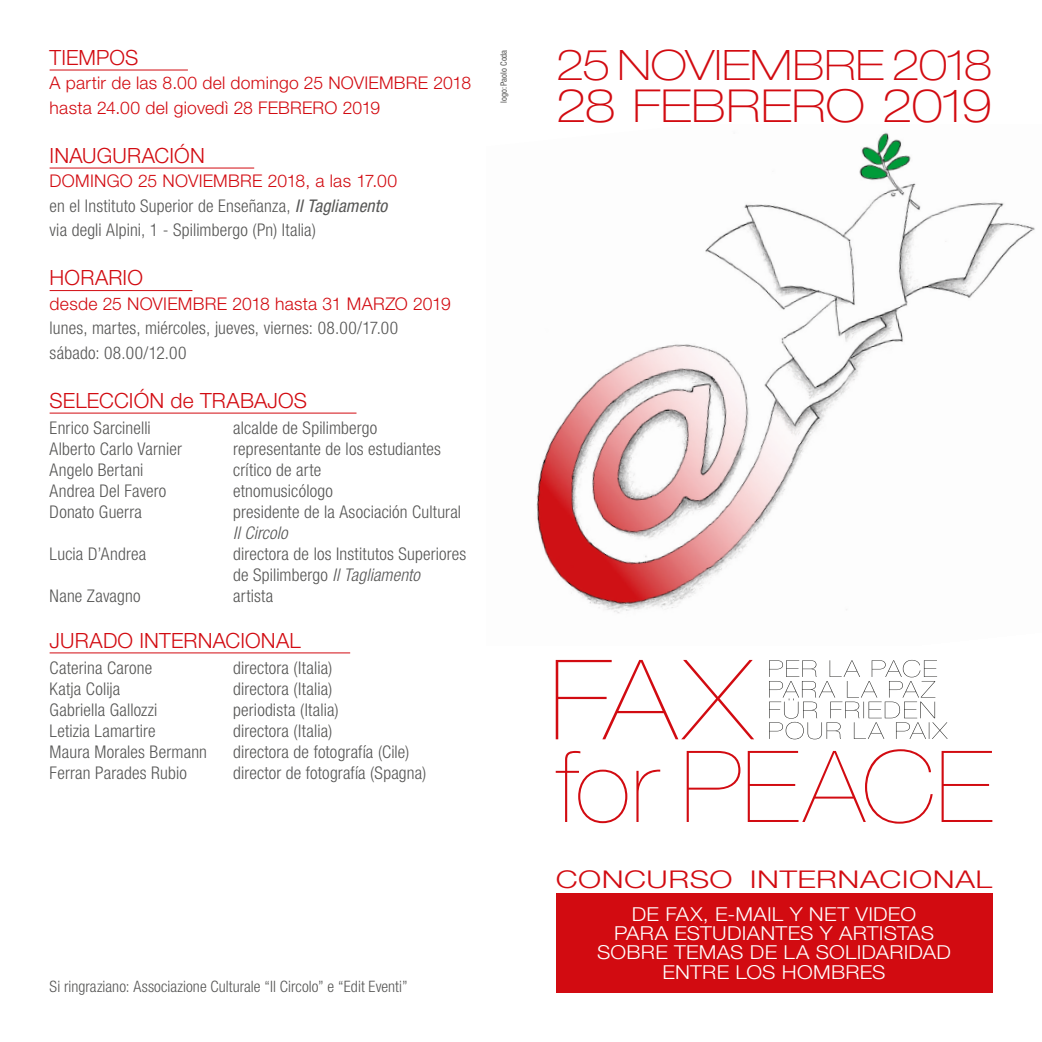
<style>
.page{position:relative;width:1042px;height:1042px;background:#fff}
.page>*{position:absolute;margin:0;border:0;box-sizing:border-box;transform-origin:0 0}
.t1{font:100 expanded 45.5px "Helvetica Neue LT Std";letter-spacing:-.005em;color:#d20b11;scale:1.05 1}
.t2{font:100 expanded 42px "Helvetica Neue LT Std";letter-spacing:-.005em;color:#d20b11;scale:1.05 1}
.t3{font:300 24.5px "Helvetica Neue LT Std";letter-spacing:.02em;color:#d20b11;scale:1.27 1}
.t4{font:300 21px "Helvetica Neue LT Std";letter-spacing:.01em;color:#d20b11}
.t5{font:300 19.25px/19.2px "Helvetica Neue LT Std";letter-spacing:.01em;color:#fff;text-align:center;scale:1.1 1}
.t6{font:300 condensed 17.5px/24.5px "Helvetica Neue LT Std";letter-spacing:.01em;color:#575756}
.t7{font:300 17.5px/24.5px "Helvetica Neue LT Std";letter-spacing:.015em;color:#d20b11}
.t8{font:italic 300 condensed 17.5px "Helvetica Neue LT Std";letter-spacing:.01em;color:#575756}
.t9{font:300 condensed 15.75px "Helvetica Neue LT Std";letter-spacing:.005em;color:#575756}
.t10{font:condensed 8.75px "Helvetica Neue LT Std";color:#575756}
.s1{font-stretch:normal;color:#d20b11}
.s2{font-weight:400;font-style:italic}
.s3{font-style:italic}
</style>
<div class="page">
<img style="left:536px;top:132px;width:499px;height:482px">
<svg style="left:769px;top:660px;width:178px;height:79px"></svg>
<svg style="left:556px;top:660px;width:198px;height:79px"></svg>
<svg style="left:556px;top:749px;width:436px;height:74px"></svg>
<div style="left:556px;top:893px;width:436px;height:99px;background:#d20b11"></div>
<hr style="left:50px;top:70px;width:138px;height:1px;background:#d20b11">
<hr style="left:50px;top:168px;width:204px;height:1px;background:#d20b11">
<hr style="left:50px;top:290px;width:142px;height:1px;background:#d20b11">
<hr style="left:50px;top:413px;width:306px;height:1px;background:#d20b11">
<hr style="left:50px;top:652px;width:300px;height:1px;background:#d20b11">
<p class="t4" style="left:50px;top:44px;width:90px">TIEMPOS</p>
<p class="t7" style="left:50px;top:70px;width:423px">A partir de las 8.00 del domingo 25 NOVIEMBRE 2018 hasta 24.00 del giovedì 28 FEBRERO 2019</p>
<p class="t4" style="left:50px;top:142px;width:157px">INAUGURACIÓN</p>
<p class="t6" style="left:50px;top:169px;width:349px"><span class="s1">DOMINGO 25 NOVIEMBRE 2018, a las 17.00 </span>en el Instituto Superior de Enseñanza, <span class="s2">Il Tagliamento </span>via degli Alpini, 1 - Spilimbergo (Pn) Italia)</p>
<p class="t4" style="left:50px;top:265px;width:95px">HORARIO</p>
<p class="t7" style="left:50px;top:291px;width:403px">desde 25 NOVIEMBRE 2018 hasta 31 MARZO 2019</p>
<p class="t6" style="left:50px;top:316px;width:350px">lunes, martes, miércoles, jueves, viernes: 08.00/17.00 sábado: 08.00/12.00</p>
<p class="t4" style="left:50px;top:387px;width:259px">SELECCIÓN de TRABAJOS</p>
<p class="t6" style="left:50px;top:415px;width:103px">Enrico Sarcinelli</p>
<p class="t6" style="left:233px;top:415px;width:146px">alcalde de Spilimbergo</p>
<p class="t6" style="left:50px;top:436px;width:134px">Alberto Carlo Varnier</p>
<p class="t6" style="left:233px;top:436px;width:209px">representante de los estudiantes</p>
<p class="t6" style="left:50px;top:457px;width:95px">Angelo Bertani</p>
<p class="t6" style="left:233px;top:457px;width:90px">crítico de arte</p>
<p class="t6" style="left:50px;top:478px;width:118px">Andrea Del Favero</p>
<p class="t6" style="left:233px;top:478px;width:101px">etnomusicólogo</p>
<p class="t6" style="left:50px;top:499px;width:94px">Donato Guerra</p>
<p class="t6" style="left:233px;top:499px;width:229px">presidente de la Asociación Cultural</p>
<p class="t8" style="left:233px;top:523px;width:56px">Il Circolo</p>
<p class="t6" style="left:50px;top:541px;width:98px">Lucia D’Andrea</p>
<p class="t6" style="left:233px;top:543px;width:235px;line-height:21px">directora de los Institutos Superiores de Spilimbergo <span class="s3">Il Tagliamento</span></p>
<p class="t6" style="left:50px;top:583px;width:92px">Nane Zavagno</p>
<p class="t6" style="left:233px;top:583px;width:42px">artista</p>
<p class="t4" style="left:50px;top:627px;width:253px">JURADO INTERNACIONAL</p>
<p class="t6" style="left:50px;top:655px;width:104px">Caterina Carone</p>
<p class="t6" style="left:233px;top:655px;width:101px">directora (Italia)</p>
<p class="t6" style="left:50px;top:676px;width:72px">Katja Colija</p>
<p class="t6" style="left:233px;top:676px;width:101px">directora (Italia)</p>
<p class="t6" style="left:50px;top:697px;width:109px">Gabriella Gallozzi</p>
<p class="t6" style="left:233px;top:697px;width:107px">periodista (Italia)</p>
<p class="t6" style="left:50px;top:718px;width:107px">Letizia Lamartire</p>
<p class="t6" style="left:233px;top:718px;width:101px">directora (Italia)</p>
<p class="t6" style="left:50px;top:739px;width:159px">Maura Morales Bermann</p>
<p class="t6" style="left:233px;top:739px;width:178px">directora de fotografía (Cile)</p>
<p class="t6" style="left:50px;top:760px;width:139px">Ferran Parades Rubio</p>
<p class="t6" style="left:233px;top:760px;width:195px">director de fotografía (Spagna)</p>
<p class="t10" style="left:498px;top:103px;width:55px;rotate:-90deg">logo: Paolo Coda</p>
<p class="t9" style="left:50px;top:978px;width:359px">Si ringraziano: Associazione Culturale “Il Circolo” e “Edit Eventi”</p>
<h2 class="t2" style="left:556px;top:40px;width:417px">25 NOVIEMBRE 2018</h2>
<h1 class="t1" style="left:556px;top:78px;width:417px">28 FEBRERO 2019</h1>
<h3 class="t3" style="left:556px;top:864px;width:345px">CONCURSO INTERNACIONAL</h3>
<p class="t5" style="left:597px;top:904px;width:323px">DE FAX, E-MAIL Y NET VIDEO<br>PARA ESTUDIANTES Y ARTISTAS<br>SOBRE TEMAS DE LA SOLIDARIDAD<br>ENTRE LOS HOMBRES</p>
</div>
